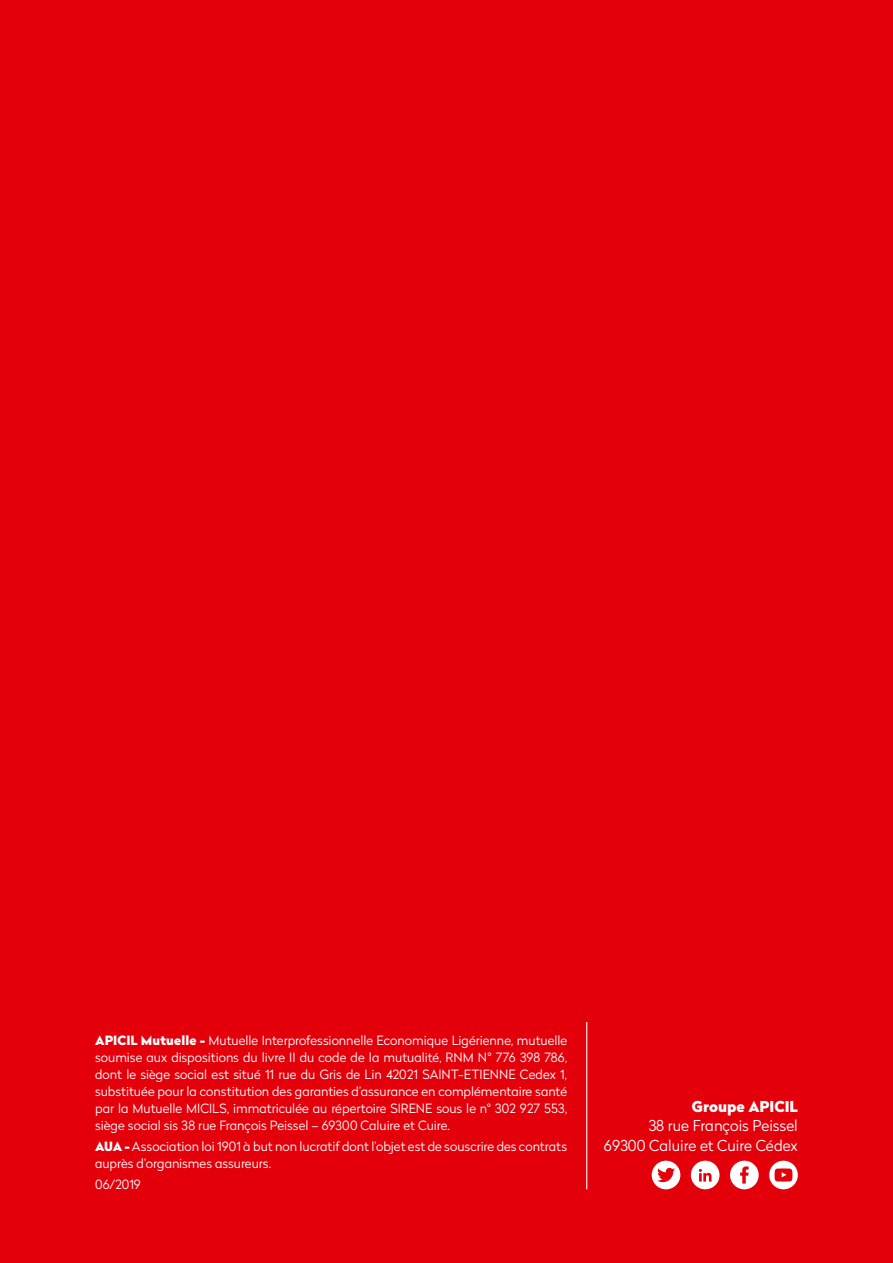
<style>
.page{position:relative;width:893px;height:1263px;background:#e3000b}
.page>*{position:absolute;margin:0;border:0;box-sizing:border-box;transform-origin:0 0}
.t1{font:300 15px/19.5px "Radikal";color:#fff;text-align:right}
.t2{font:900 15px "Radikal";color:#fff}
.t3{font:300 12.75px/17.1px "Radikal";color:#fff;text-align:justify}
.s1{font-weight:900}
</style>
<div class="page">
<hr style="left:586px;top:1022px;width:1px;height:167px;background:#fff">
<div style="left:769px;top:1161px;width:29px;height:28px;background:#fff;border-radius:50%"></div>
<svg style="left:775px;top:1168px;width:17px;height:13px"></svg>
<div style="left:730px;top:1161px;width:29px;height:28px;background:#fff;border-radius:50%"></div>
<svg style="left:740px;top:1166px;width:9px;height:17px"></svg>
<div style="left:652px;top:1161px;width:28px;height:28px;background:#fff;border-radius:50%"></div>
<svg style="left:657px;top:1168px;width:18px;height:14px"></svg>
<div style="left:691px;top:1161px;width:28px;height:28px;background:#fff;border-radius:50%"></div>
<svg style="left:699px;top:1169px;width:12px;height:12px"></svg>
<p class="t3" style="left:95px;top:1033px;width:474px"><span class="s1">APICIL Mutuelle -</span> Mutuelle Interprofessionnelle Economique Ligérienne, mutuelle soumise aux dispositions du livre II du code de la mutualité, RNM N° 776 398 786, dont le siège social est situé 11 rue du Gris de Lin 42021 SAINT-ETIENNE Cedex 1, substituée pour la constitution des garanties d’assurance en complémentaire santé par la Mutuelle MICILS, immatriculée au répertoire SIRENE sous le n° 302 927 553, siège social sis 38 rue François Peissel – 69300 Caluire et Cuire.</p>
<p class="t3" style="left:95px;top:1139px;width:473px"><span class="s1">AUA -</span> Association loi 1901 à but non lucratif dont l’objet est de souscrire des contrats auprès d’organismes assureurs.</p>
<p class="t3" style="left:95px;top:1177px;width:47px">06/2019</p>
<p class="t2" style="left:692px;top:1100px;width:107px">Groupe APICIL</p>
<p class="t1" style="left:604px;top:1118px;width:195px">38 rue François Peissel<br>69300 Caluire et Cuire Cédex</p>
</div>
